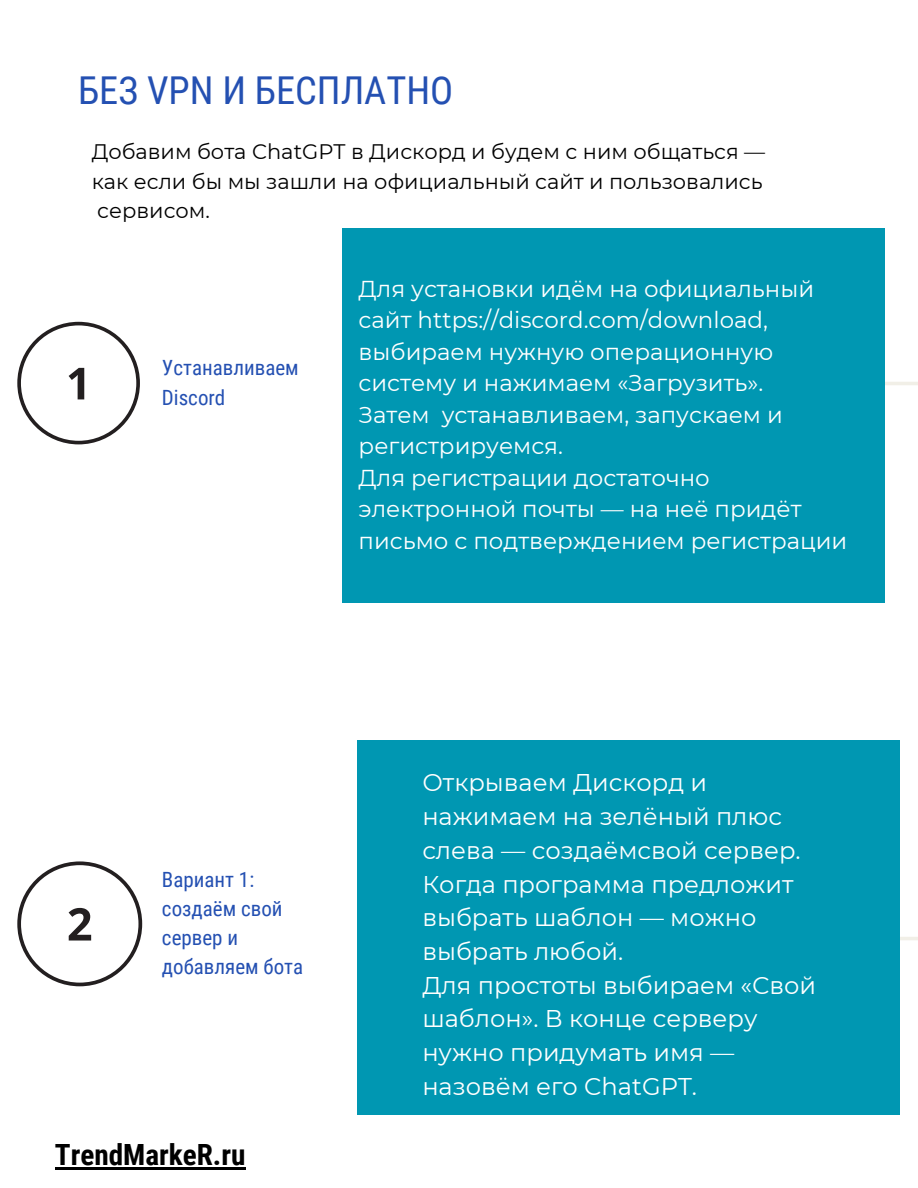
<style>
.page{position:relative;width:918px;height:1188px;background:#fff}
.page>*{position:absolute;margin:0;border:0;box-sizing:border-box;transform-origin:0 0}
.t1{font:38.4px "Roboto Condensed";color:#2450b2}
.t2{font:700 29.25px "Roboto Condensed";color:#000}
.t3{font:24.15px/33.8px "Montserrat";color:#fff}
.t4{font:22.95px/31.5px "Montserrat";color:#fff}
.t5{font:21px/29.2px "Montserrat";color:#000}
.t6{font:21px/29.2px "Roboto Condensed";color:#2450b2}
</style>
<div class="page">
<hr style="left:840px;top:382px;width:78px;height:3px;background:#f1efe7">
<hr style="left:840px;top:937px;width:78px;height:3px;background:#f1efe7">
<div style="left:342px;top:228px;width:542px;height:374px;background:#0097b2"></div>
<div style="left:358px;top:740px;width:542px;height:374px;background:#0097b2"></div>
<svg style="left:17px;top:322px;width:123px;height:122px"></svg>
<svg style="left:17px;top:861px;width:125px;height:125px"></svg>
<hr style="left:55px;top:1168px;width:191px;height:2px;background:#000">
<h1 class="t1" style="left:78px;top:68px;width:377px">БЕЗ VPN И БЕСПЛАТНО</h1>
<p class="t5" style="left:92px;top:137px;width:675px">Добавим бота ChatGPT в Дискорд и будем с ним общаться — как если бы мы зашли на официальный сайт и пользовались сервисом.</p>
<p class="t6" style="left:162px;top:354px;width:138px">Устанавливаем<br>Discord</p>
<p class="t4" style="left:359px;top:273px;width:490px">Для установки идём на официальный сайт https://discord.com/download, выбираем нужную операционную систему и нажимаем «Загрузить».<br>Затем устанавливаем, запускаем и регистрируемся.<br>Для регистрации достаточно электронной почты — на неё придёт письмо с подтверждением регистрации</p>
<p class="t6" style="left:162px;top:865px;width:143px">Вариант 1: создаём свой сервер и добавляем бота</p>
<p class="t2" style="left:55px;top:1138px;width:192px">TrendMarkeR.ru</p>
<p class="t3" style="left:422px;top:766px;width:395px">Открываем Дискорд и нажимаем на зелёный плюс слева — создаёмсвой сервер.<br>Когда программа предложит выбрать шаблон — можно выбрать любой.<br>Для простоты выбираем «Свой шаблон». В конце серверу нужно придумать имя — назовём его ChatGPT.</p>
</div>
